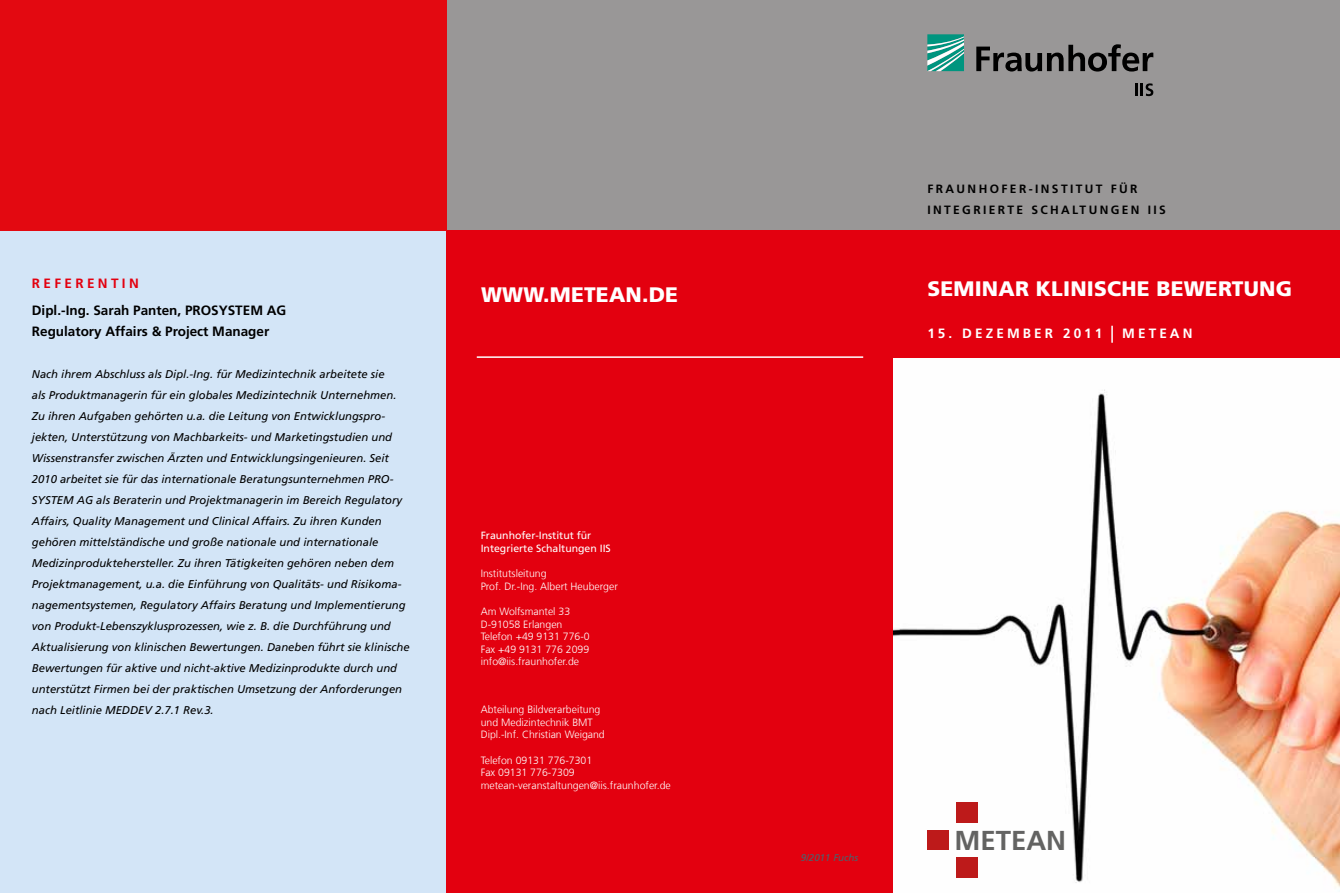
<style>
.page{position:relative;width:1340px;height:893px;background:#fff}
.page>*{position:absolute;margin:0;border:0;box-sizing:border-box;transform-origin:0 0}
.t1{font:700 27.3px "Frutiger";color:#636362}
.t2{font:900 21px "Frutiger LT Com";letter-spacing:.01em;color:#fff}
.t3{font:700 13.5px/21px "Frutiger LT Com";color:#000}
.t4{font:700 13.5px "Frutiger LT Com";letter-spacing:.23em;color:#fff}
.t5{font:700 13.5px "Frutiger LT Com";letter-spacing:.25em;color:#e3000f}
.t6{font:700 12px "Frutiger LT Com";letter-spacing:.2em;color:#000}
.t7{font:italic 11.25px/21px "Frutiger LT Com";color:#000}
.t8{font:300 10.5px/12.6px "Frutiger LT Com";color:#fff}
.t9{font:10.5px/12.6px "Frutiger LT Com";color:#fff}
.t10{font:italic 9.75px "Frutiger LT Com";color:#4c626c}
.s1{color:#e3000f}
</style>
<div class="page">
<div style="left:0;top:0;width:447px;height:893px;background:#d3e5f7"></div>
<div style="left:446px;top:210px;width:447px;height:683px;background:#e3000f"></div>
<img style="left:893px;top:389px;width:446px;height:498px">
<div style="left:893px;top:229px;width:446px;height:129px;background:#e3000f"></div>
<div style="left:446px;top:0;width:893px;height:229px;background:#999797"></div>
<svg style="left:927px;top:34px;width:37px;height:37px"></svg>
<svg style="left:976px;top:44px;width:177px;height:28px"></svg>
<svg style="left:1135px;top:83px;width:18px;height:13px"></svg>
<div style="left:0;top:0;width:446px;height:230px;background:#e30911"></div>
<div style="left:927px;top:831px;width:21px;height:19px;background:#bd1a1a"></div>
<div style="left:956px;top:857px;width:22px;height:20px;background:#bd1a1a"></div>
<div style="left:956px;top:803px;width:22px;height:20px;background:#bd1a1a"></div>
<hr style="left:477px;top:356px;width:386px;height:2px;background:#fff">
<svg style="left:1111px;top:326px;width:2px;height:17px"></svg>
<p class="t5" style="left:32px;top:276px;width:108px">Ref er entin</p>
<p class="t3" style="left:32px;top:300px;width:256px">Dipl.-Ing. Sarah Panten, PROSYSTE M AG<br>Regulatory Affairs &amp; Project Manager</p>
<p class="t7" style="left:32px;top:364px;width:379px">Nach ihrem Abschluss als Dipl.-Ing. für Medizintechnik arbeitete sie<br>als Produktmanagerin für ein globales Medizintechnik Unternehmen.<br>Zu ihren Aufgaben gehörten u.a. die Leitung von Entwicklungspro&shy;jekten, Unterstützung von Machbarkeits- und Marketingstudien und Wissenstransfer zwischen Ärzten und Entwicklungsingenieuren. Seit 2010 arbeitet sie für das internationale Beratungsunternehmen PRO-SYSTEM AG als Beraterin und Projektmanagerin im Bereich Regulatory Affairs, Quality Management und Clinical Affairs. Zu ihren Kunden gehören mittelständische und große nationale und internationale Medizinproduktehersteller. Zu ihren Tätigkeiten gehören neben dem Projektmanagement, u.a. die Einführung von Qualitäts- und Risikoma&shy;nagementsystemen, Regulatory Affairs Beratung und Implementierung von Produkt-Lebenszyklusprozessen, wie z. B. die Durchführung und Aktualisierung von klinischen Bewertungen. Daneben führt sie klinische Bewertungen für aktive und nicht-aktive Medizinprodukte durch und unterstützt Firmen bei der praktischen Umsetzung der Anforderungen nach Leitlinie MEDDEV 2.7.1 Rev.3.</p>
<h2 class="t2" style="left:481px;top:282px;width:199px">WWW.METEAN.DE</h2>
<p class="t9" style="left:480px;top:529px;width:132px">Fraunhofer-Institut für<br>Integrierte Schaltungen IIS</p>
<p class="t8" style="left:480px;top:567px;width:139px">Institutsleitung<br>Prof. Dr.-Ing. Albert Heuberger</p>
<p class="t8" style="left:480px;top:605px;width:111px">Am Wolfsmantel 33<br>D-91058 Erlangen<br>Telefon +49 9131 776-0<br>Fax +49 9131 776 2099 info@iis.fraunhofer.de</p>
<p class="t8" style="left:480px;top:703px;width:126px">Abteilung Bildverarbeitung und Medizintechnik BMT<br>Dipl.-Inf. Christian Weigand</p>
<p class="t8" style="left:480px;top:754px;width:192px">Telefon 09131 776-7301<br>Fax 09131 776-7309 metean-veranstaltungen@iis.fraunhofer.de</p>
<p class="t6" style="left:927px;top:182px;width:118px">Fra unhof er -INSTITUT</p>
<p class="t6" style="left:1110px;top:182px;width:28px">FÜR</p>
<p class="t6" style="left:927px;top:203px;width:9px">INTE</p>
<p class="t6" style="left:962px;top:203px;width:54px">GRIE RTE</p>
<p class="t6" style="left:1031px;top:203px;width:59px">SCH ALTUN</p>
<p class="t6" style="left:1110px;top:203px;width:21px">GEN</p>
<p class="t6" style="left:1147px;top:203px;width:7px">IIS</p>
<h2 class="t2" style="left:927px;top:276px;width:366px">SEMINAR KLINISCHE BEWERTUNG</h2>
<p class="t4" style="left:927px;top:326px;width:221px">15. Dezemb er 2011<span class="s1">_</span> METE</p>
<p class="t4" style="left:1169px;top:326px;width:22px">AN</p>
<p class="t10" style="left:800px;top:852px;width:59px">9/2011 Fuchs</p>
<h1 class="t1" style="left:954px;top:824px;width:113px">METEAN</h1>
</div>
